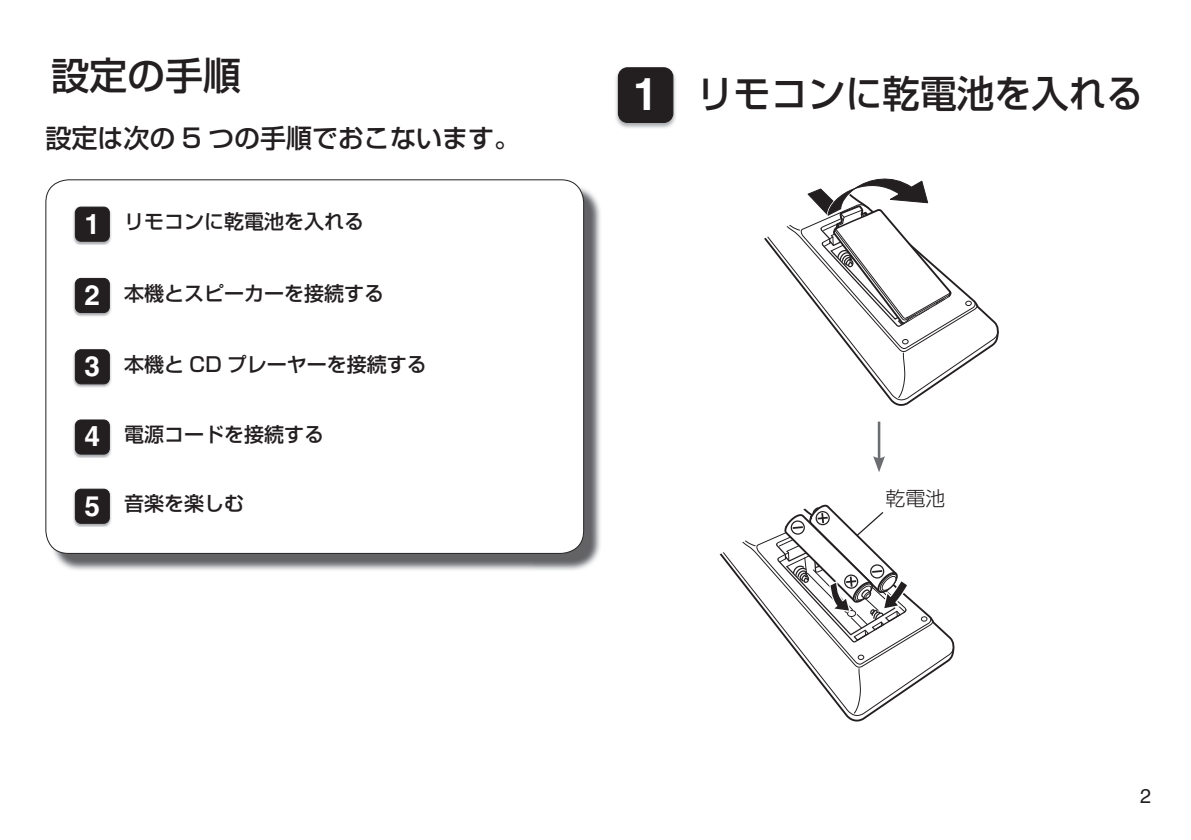
<style>
.page{position:relative;width:1191px;height:840px;background:#fff}
.page>*{position:absolute;margin:0;border:0;box-sizing:border-box;transform-origin:0 0}
.t1{font:500 38px "Shin Go Pro";color:#231f20}
.t2{font:500 26px "Shin Go Pro";color:#231f20}
.t3{font:500 20px "Shin Go Pro";color:#231f20}
.t4{font:300 20px "Shin Go Pro";color:#231f20}
.t5{font:20px "Helvetica LT Std";color:#231f20}
.s1{font-family:"Helvetica LT Std";font-weight:700;font-size:28px;color:#fff}
.s2{font-family:"Helvetica LT Std";font-weight:700;font-size:44.8px;color:#fff}
</style>
<div class="page">
<img style="left:615px;top:68px;width:61px;height:60px">
<div style="left:618px;top:68px;width:55px;height:54px;background:#231f20;border-radius:9px"></div>
<div style="left:618px;top:67px;width:55px;height:56px;border:1px solid #231f20;border-radius:9px"></div>
<svg style="left:888px;top:303px;width:110px;height:98px"></svg>
<svg style="left:764px;top:178px;width:213px;height:220px"></svg>
<hr style="left:877px;top:421px;width:3px;height:39px;background:#6c6d70">
<svg style="left:873px;top:456px;width:12px;height:16px"></svg>
<svg style="left:843px;top:620px;width:111px;height:97px"></svg>
<svg style="left:719px;top:504px;width:214px;height:209px"></svg>
<img style="left:533px;top:185px;width:68px;height:385px">
<img style="left:51px;top:545px;width:482px;height:25px">
<div style="left:46px;top:180px;width:537px;height:373px;background:#fff;border-radius:23px"></div>
<img style="left:73px;top:206px;width:38px;height:39px">
<div style="left:75px;top:207px;width:34px;height:34px;background:#231f20;border-radius:6px"></div>
<div style="left:75px;top:207px;width:35px;height:34px;border:1px solid #231f20;border-radius:6px"></div>
<img style="left:73px;top:277px;width:38px;height:39px">
<div style="left:75px;top:278px;width:34px;height:34px;background:#231f20;border-radius:6px"></div>
<div style="left:75px;top:278px;width:35px;height:35px;border:1px solid #231f20;border-radius:6px"></div>
<img style="left:73px;top:350px;width:38px;height:37px">
<div style="left:75px;top:349px;width:34px;height:34px;background:#231f20;border-radius:6px"></div>
<div style="left:75px;top:349px;width:35px;height:35px;border:1px solid #231f20;border-radius:6px"></div>
<img style="left:73px;top:421px;width:38px;height:36px">
<div style="left:75px;top:420px;width:34px;height:34px;background:#231f20;border-radius:6px"></div>
<div style="left:75px;top:419px;width:35px;height:35px;border:1px solid #231f20;border-radius:6px"></div>
<img style="left:73px;top:490px;width:38px;height:36px">
<div style="left:75px;top:489px;width:34px;height:34px;background:#231f20;border-radius:6px"></div>
<div style="left:75px;top:488px;width:35px;height:35px;border:1px solid #231f20;border-radius:6px"></div>
<h1 class="t1" style="left:51px;top:44px;width:191px">設定の手順</h1>
<h2 class="t2" style="left:45px;top:116px;width:476px">設定は次の 5 つの手順でおこないます。</h2>
<p class="t3" style="left:85px;top:205px;width:281px"><span class="s1">1</span> リモコンに乾電池を入れる</p>
<p class="t3" style="left:85px;top:276px;width:301px"><span class="s1">2</span> 本機とスピーカーを接続する</p>
<p class="t3" style="left:85px;top:347px;width:344px"><span class="s1">3</span> 本機と CD プレーヤーを接続する</p>
<p class="t3" style="left:85px;top:418px;width:241px"><span class="s1">4</span> 電源コードを接続する</p>
<p class="t3" style="left:85px;top:487px;width:161px"><span class="s1">5</span> 音楽を楽しむ</p>
<h1 class="t1" style="left:633px;top:62px;width:512px"><span class="s2">1</span> リモコンに乾電池を入れる</h1>
<p class="t4" style="left:885px;top:482px;width:61px">乾電池</p>
<p class="t5" style="left:1140px;top:784px;width:13px">2</p>
</div>
